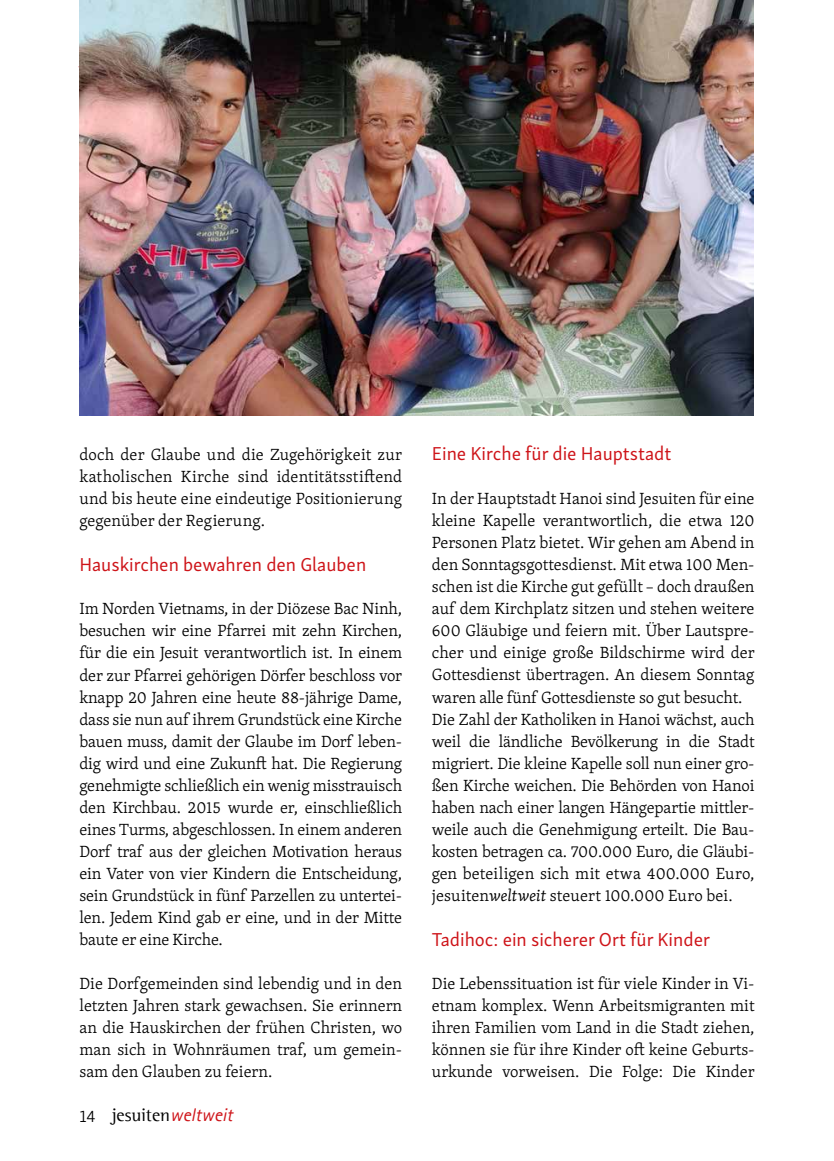
<style>
.page{position:relative;width:834px;height:1161px;background:#fff}
.page>*{position:absolute;margin:0;border:0;box-sizing:border-box;transform-origin:0 0}
.t1{font:19.25px "Skolar Sans Latn";color:#ce1419}
.t2{font:18.38px "Agfa Rotis Semi Serif";color:#000}
.t3{font:300 16.62px/22.1px "Skolar Latin";color:#000;text-align:justify}
.s1{font-family:"Skolar Sans Latn";font-weight:300;font-size:16.62px}
.s2{font-family:"Agfa Rotis Sans Serif";font-style:italic;color:#ce1419}
.s3{font-style:italic}
</style>
<div class="page">
<img style="left:79px;top:0;width:674px;height:416px">
<p class="t3" style="left:79px;top:443px;width:324px">doch der Glaube und die Zugehörigkeit zur katholischen Kirche sind identitätsstiftend und bis heute eine eindeutige Positionierung gegenüber der Regierung.</p>
<p class="t1" style="left:79px;top:550px;width:288px">Hauskirchen bewahren den Glauben</p>
<p class="t3" style="left:79px;top:597px;width:324px">Im Norden Vietnams, in der Diözese Bac Ninh, besuchen wir eine Pfarrei mit zehn Kirchen, für die ein Jesuit verantwortlich ist. In einem der zur Pfarrei gehörigen Dörfer beschloss vor knapp 20 Jahren eine heute 88-jährige Dame, dass sie nun auf ihrem Grundstück eine Kirche bauen muss, damit der Glaube im Dorf leben&shy;dig wird und eine Zukunft hat. Die Regierung genehmigte schließlich ein wenig misstrauisch den Kirchbau. 2015 wurde er, einschließlich eines Turms, abgeschlossen. In einem anderen Dorf traf aus der gleichen Motivation heraus ein Vater von vier Kindern die Entscheidung, sein Grundstück in fünf Parzellen zu untertei&shy;len. Jedem Kind gab er eine, und in der Mitte baute er eine Kirche.</p>
<p class="t3" style="left:79px;top:972px;width:324px">Die Dorfgemeinden sind lebendig und in den letzten Jahren stark gewachsen. Sie erinnern an die Hauskirchen der frühen Christen, wo man sich in Wohnräumen traf, um gemein&shy;sam den Glauben zu feiern.</p>
<p class="t2" style="left:79px;top:1104px;width:155px"><span class="s1">14</span> jesuiten<span class="s2">weltweit</span></p>
<p class="t1" style="left:432px;top:439px;width:241px">Eine Kirche für die Hauptstadt</p>
<p class="t3" style="left:432px;top:487px;width:324px;text-align:left">In der Hauptstadt Hanoi sind Jesuiten für eine kleine Kapelle verantwortlich, die etwa 120<br>Personen Platz bietet. Wir gehen am Abend in den Sonntagsgottesdienst. Mit etwa 100 Men&shy;schen ist die Kirche gut gefüllt – doch draußen auf dem Kirchplatz sitzen und stehen weitere 600 Gläubige und feiern mit. Über Lautspre&shy;cher und einige große Bildschirme wird der Gottesdienst übertragen. An diesem Sonntag waren alle fünf Gottesdienste so gut besucht.<br>Die Zahl der Katholiken in Hanoi wächst, auch weil die ländliche Bevölkerung in die Stadt migriert. Die kleine Kapelle soll nun einer gro&shy;ßen Kirche weichen. Die Behörden von Hanoi haben nach einer langen Hängepartie mittler&shy;weile auch die Genehmigung erteilt. Die Bau&shy;kosten betragen ca. 700.000 Euro, die Gläubi&shy;gen beteiligen sich mit etwa 400.000 Euro, jesuiten<span class="s3">weltweit</span> steuert 100.000 Euro bei.</p>
<p class="t1" style="left:432px;top:925px;width:280px">Tadihoc: ein sicherer Ort für Kinder</p>
<p class="t3" style="left:432px;top:972px;width:324px">Die Lebenssituation ist für viele Kinder in Vi&shy;etnam komplex. Wenn Arbeitsmigranten mit ihren Familien vom Land in die Stadt ziehen, können sie für ihre Kinder oft keine Geburts&shy;urkunde vorweisen. Die Folge: Die Kinder</p>
</div>
